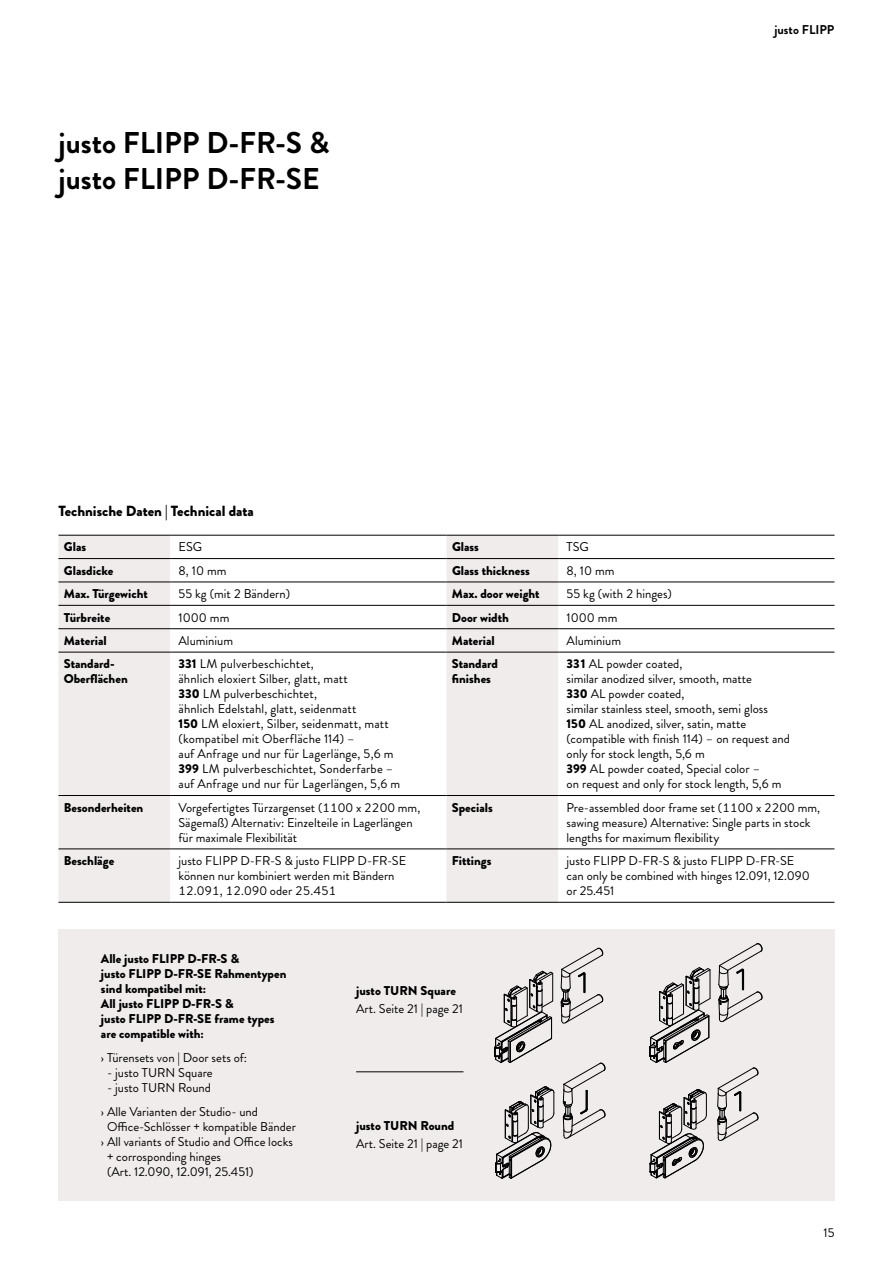
<style>
.page{position:relative;width:893px;height:1263px;background:#fff}
.page>*{position:absolute;margin:0;border:0;box-sizing:border-box;transform-origin:0 0}
.t1{font:700 30px/36px "Brandon Grotesque";color:#000}
.t2{font:900 14.7px "Brandon Grotesque";color:#000}
.t3{font:12.75px/15px "Brandon Grotesque";color:#000}
.t4{font:900 12.75px/15px "Brandon Grotesque";color:#000}
.t5{font:700 12.75px "Brandon Grotesque";color:#000}
.s1{color:#fff}
.s2{font-weight:900}
</style>
<div class="page">
<div style="left:58px;top:929px;width:776px;height:272px;background:#f0ecec"></div>
<svg style="left:494px;top:971px;width:59px;height:92px"></svg>
<svg style="left:561px;top:948px;width:42px;height:75px"></svg>
<svg style="left:649px;top:967px;width:61px;height:96px"></svg>
<svg style="left:719px;top:943px;width:43px;height:78px"></svg>
<svg style="left:650px;top:1089px;width:56px;height:89px"></svg>
<svg style="left:718px;top:1068px;width:40px;height:72px"></svg>
<svg style="left:58px;top:536px;width:500px;height:366px"></svg>
<hr style="left:58px;top:558px;width:112px;height:1px;background:#000">
<hr style="left:170px;top:558px;width:276px;height:1px;background:#000">
<hr style="left:446px;top:558px;width:112px;height:1px;background:#000">
<hr style="left:558px;top:558px;width:276px;height:1px;background:#000">
<hr style="left:58px;top:582px;width:112px;height:1px;background:#000">
<hr style="left:170px;top:582px;width:276px;height:1px;background:#000">
<hr style="left:446px;top:582px;width:112px;height:1px;background:#000">
<hr style="left:558px;top:582px;width:276px;height:1px;background:#000">
<hr style="left:58px;top:605px;width:112px;height:1px;background:#000">
<hr style="left:170px;top:605px;width:276px;height:1px;background:#000">
<hr style="left:446px;top:605px;width:112px;height:1px;background:#000">
<hr style="left:558px;top:605px;width:276px;height:1px;background:#000">
<hr style="left:58px;top:628px;width:112px;height:1px;background:#000">
<hr style="left:170px;top:628px;width:276px;height:1px;background:#000">
<hr style="left:446px;top:628px;width:112px;height:1px;background:#000">
<hr style="left:558px;top:628px;width:276px;height:1px;background:#000">
<hr style="left:58px;top:652px;width:112px;height:1px;background:#000">
<hr style="left:170px;top:652px;width:276px;height:1px;background:#000">
<hr style="left:446px;top:652px;width:112px;height:1px;background:#000">
<hr style="left:558px;top:652px;width:276px;height:1px;background:#000">
<hr style="left:58px;top:795px;width:112px;height:1px;background:#000">
<hr style="left:170px;top:795px;width:276px;height:1px;background:#000">
<hr style="left:446px;top:795px;width:112px;height:1px;background:#000">
<hr style="left:558px;top:795px;width:276px;height:1px;background:#000">
<hr style="left:58px;top:849px;width:112px;height:1px;background:#000">
<hr style="left:170px;top:849px;width:276px;height:1px;background:#000">
<hr style="left:446px;top:849px;width:112px;height:1px;background:#000">
<hr style="left:558px;top:849px;width:276px;height:1px;background:#000">
<hr style="left:58px;top:902px;width:112px;height:1px;background:#000">
<hr style="left:170px;top:902px;width:276px;height:1px;background:#000">
<hr style="left:446px;top:902px;width:112px;height:1px;background:#000">
<hr style="left:558px;top:902px;width:276px;height:1px;background:#000">
<hr style="left:58px;top:535px;width:112px;height:1px;background:#000">
<hr style="left:170px;top:535px;width:276px;height:1px;background:#000">
<hr style="left:446px;top:535px;width:112px;height:1px;background:#000">
<hr style="left:558px;top:535px;width:276px;height:1px;background:#000">
<svg style="left:563px;top:1063px;width:42px;height:75px"></svg>
<svg style="left:495px;top:1087px;width:59px;height:92px"></svg>
<hr style="left:356px;top:1071px;width:107px;height:1px;background:#000">
<h1 class="t1" style="left:58px;top:128px;width:272px">justo FLIPP D-FR-S &amp; justo FLIPP D-FR-SE</h1>
<p class="t2" style="left:58px;top:505px;width:197px">Technische Daten | Technical data</p>
<p class="t5" style="left:774px;top:24px;width:62px">justo FLIPP</p>
<p class="t4" style="left:64px;top:541px;width:24px">Glas</p>
<p class="t3" style="left:179px;top:540px;width:25px">ESG</p>
<p class="t4" style="left:452px;top:541px;width:28px">Glass</p>
<p class="t3" style="left:567px;top:540px;width:24px">TSG</p>
<p class="t4" style="left:64px;top:564px;width:51px">Glasdicke</p>
<p class="t3" style="left:179px;top:563px;width:50px">8, 10 mm</p>
<p class="t4" style="left:452px;top:564px;width:79px">Glass thickness</p>
<p class="t3" style="left:567px;top:563px;width:50px">8, 10 mm</p>
<p class="t4" style="left:64px;top:588px;width:85px">Max. Türgewicht</p>
<p class="t3" style="left:179px;top:587px;width:113px">55 kg (mit 2 Bändern)</p>
<p class="t4" style="left:452px;top:588px;width:89px">Max. door weight</p>
<p class="t3" style="left:567px;top:587px;width:107px">55 kg (with 2 hinges)</p>
<p class="t4" style="left:64px;top:611px;width:48px">Türbreite</p>
<p class="t3" style="left:179px;top:610px;width:91px">1000 mm <span class="s1">00mm</span></p>
<p class="t4" style="left:452px;top:611px;width:58px">Door width</p>
<p class="t3" style="left:567px;top:610px;width:91px">1000 mm <span class="s1">00mm</span></p>
<p class="t4" style="left:64px;top:634px;width:44px">Material</p>
<p class="t3" style="left:179px;top:634px;width:56px">Aluminium</p>
<p class="t4" style="left:452px;top:634px;width:44px">Material</p>
<p class="t3" style="left:567px;top:634px;width:56px">Aluminium</p>
<p class="t4" style="left:64px;top:658px;width:65px">Standard-<br>Oberflächen</p>
<p class="t3" style="left:179px;top:657px;width:223px"><span class="s2">331</span> LM pulverbeschichtet,<br>ähnlich eloxiert Silber, glatt, matt<br><span class="s2">330</span> LM pulverbeschichtet,<br>ähnlich Edelstahl, glatt, seidenmatt<br><span class="s2">150</span> LM eloxiert, Silber, seidenmatt, matt (kompatibel mit Oberfläche 114) –<br>auf Anfrage und nur für Lagerlänge, 5,6 m <span class="s2">399</span> LM pulverbeschichtet, Sonderfarbe – auf Anfrage und nur für Lagerlängen, 5,6 m</p>
<p class="t4" style="left:452px;top:658px;width:48px">Standard finishes</p>
<p class="t3" style="left:566px;top:657px;width:225px"><span class="s2">331</span> AL powder coated,<br>similar anodized silver, smooth, matte<br><span class="s2">330</span> AL powder coated,<br>similar stainless steel, smooth, semi gloss <span class="s2">150</span> AL anodized, silver, satin, matte (compatible with finish 114) – on request and only for stock length, 5,6 m<br><span class="s2">399</span> AL powder coated, Special color –<br>on request and only for stock length, 5,6 m</p>
<p class="t4" style="left:64px;top:801px;width:81px">Besonderheiten</p>
<p class="t3" style="left:179px;top:800px;width:243px">Vorgefertigtes Türzargenset (1100 x 2200 mm,<br>Sägemaß) Alternativ: Einzelteile in Lagerlängen für maximale Flexibilität</p>
<p class="t4" style="left:452px;top:801px;width:42px">Specials</p>
<p class="t3" style="left:566px;top:800px;width:255px">Pre-assembled door frame set (1100 x 2200 mm, sawing measure) Alternative: Single parts in stock lengths for maximum flexibility</p>
<p class="t4" style="left:64px;top:854px;width:52px">Beschläge</p>
<p class="t3" style="left:179px;top:854px;width:229px">justo FLIPP D-FR-S &amp; justo FLIPP D-FR-SE können nur kombiniert werden mit Bändern<br>12.091, 12.090 oder 25.451</p>
<p class="t4" style="left:452px;top:854px;width:41px">Fittings</p>
<p class="t3" style="left:566px;top:854px;width:245px">justo FLIPP D-FR-S &amp; justo FLIPP D-FR-SE can only be combined with hinges 12.091, 12.090 or 25.451</p>
<p class="t4" style="left:101px;top:953px;width:187px">Alle justo FLIPP D-FR-S &amp;<br>justo FLIPP D-FR-SE Rahmentypen sind kompatibel mit:<br>All justo FLIPP D-FR-S &amp;<br>justo FLIPP D-FR-SE frame types are compatible with:</p>
<p class="t3" style="left:101px;top:1051px;width:148px">› Türensets von | Door sets of:</p>
<p class="t3" style="left:107px;top:1066px;width:107px">- justo TURN Square</p>
<p class="t3" style="left:101px;top:1076px;width:159px;line-height:24px;text-indent:6px">- justo TURN Round<br>› Alle Varianten der Studio- und</p>
<p class="t3" style="left:107px;top:1120px;width:190px">Office-Schlösser + kompatible Bänder</p>
<p class="t3" style="left:101px;top:1135px;width:194px">› All variants of Studio and Office locks</p>
<p class="t3" style="left:107px;top:1150px;width:116px">+ corrosponding hinges</p>
<p class="t3" style="left:107px;top:1165px;width:148px">(Art. 12.090, 12.091, 25.451)</p>
<p class="t4" style="left:356px;top:984px;width:101px">justo TURN Square</p>
<p class="t3" style="left:356px;top:1001px;width:108px">Art. Seite 21 | page 21</p>
<p class="t4" style="left:356px;top:1119px;width:100px">justo TURN Round</p>
<p class="t3" style="left:356px;top:1136px;width:108px">Art. Seite 21 | page 21</p>
<p class="t3" style="left:823px;top:1226px;width:12px">15</p>
</div>
